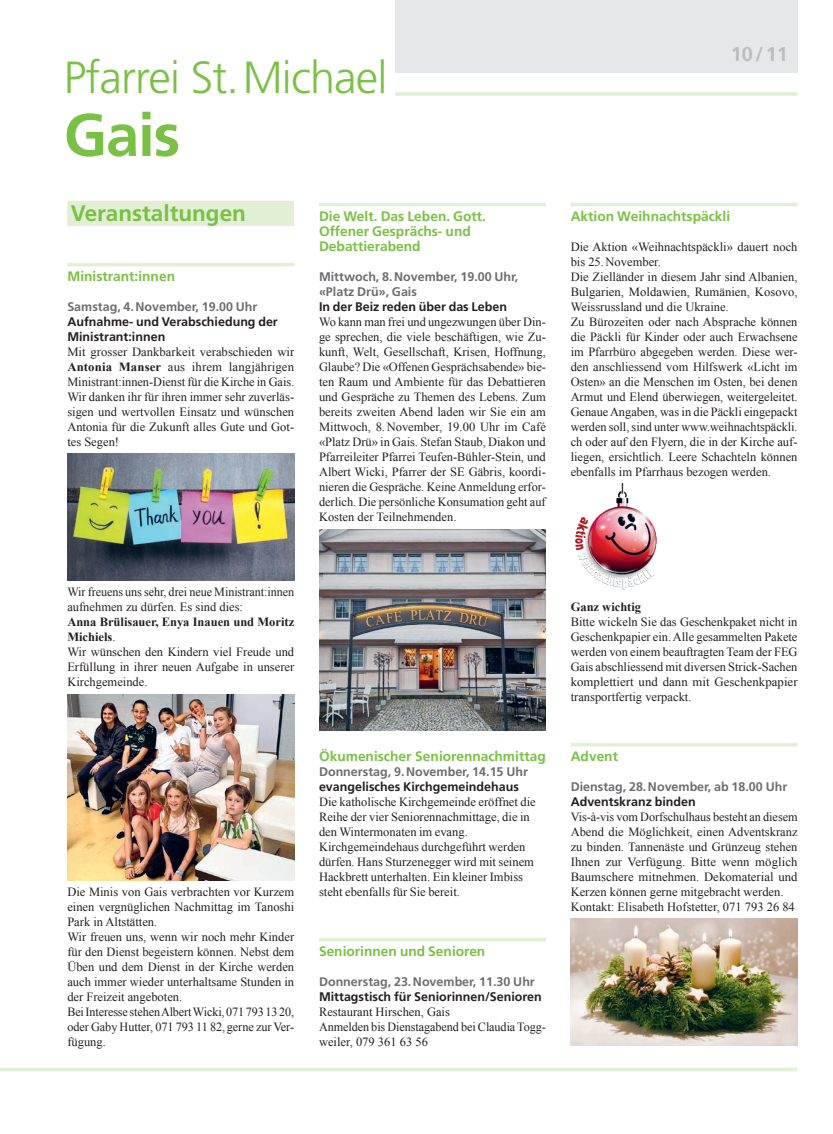
<style>
.page{position:relative;width:833px;height:1134px;background:#fff}
.page>*{position:absolute;margin:0;border:0;box-sizing:border-box;transform-origin:0 0}
.t1{font:700 60px "Frutiger LT Std";color:#79c142}
.t2{font:300 45px "Frutiger LT Std";letter-spacing:-.02em;color:#79c142}
.t3{font:700 22.5px "Frutiger LT Std";color:#79c142}
.t4{font:700 20px "Frutiger LT Std";color:#bcbdc0}
.t5{font:700 13.75px/15px "Frutiger LT Std";color:#79c142}
.t6{font:12.5px/15px "Times New Roman";color:#231f20}
.t7{font:700 12.5px/15px "Frutiger LT Std";color:#6c6d70}
.t8{font:700 12.5px/15px "Frutiger LT Std";color:#231f20}
.t9{font:700 12.5px "Times New Roman";color:#231f20}
.s1{font-weight:700}
</style>
<div class="page">
<div style="left:395px;top:0;width:402px;height:73px;background:#e6e7e9"></div>
<hr style="left:395px;top:92px;width:402px;height:4px;background:#e1efd4">
<hr style="left:0;top:1068px;width:797px;height:3px;background:#e1efd4">
<div style="left:67px;top:201px;width:227px;height:25px;background:#e1efd4"></div>
<hr style="left:67px;top:263px;width:227px;height:3px;background:#e1efd4">
<img style="left:67px;top:454px;width:227px;height:127px">
<img style="left:67px;top:695px;width:227px;height:186px">
<hr style="left:319px;top:203px;width:227px;height:3px;background:#e1efd4">
<hr style="left:319px;top:938px;width:227px;height:3px;background:#e1efd4">
<img style="left:319px;top:530px;width:227px;height:201px">
<hr style="left:570px;top:203px;width:227px;height:3px;background:#e1efd4">
<hr style="left:570px;top:743px;width:227px;height:3px;background:#e1efd4">
<img style="left:575px;top:483px;width:82px;height:107px">
<img style="left:570px;top:919px;width:227px;height:127px">
<h2 class="t2" style="left:64px;top:52px;width:325px">Pfarrei St.Michael</h2>
<h1 class="t1" style="left:64px;top:100px;width:118px">Gais</h1>
<h3 class="t3" style="left:71px;top:199px;width:177px">Veranstaltungen</h3>
<p class="t5" style="left:67px;top:268px;width:109px">Ministrant:innen</p>
<p class="t7" style="left:67px;top:299px;width:192px">Samstag, 4.November, 19.00 Uhr</p>
<p class="t8" style="left:67px;top:314px;width:212px">Aufnahme- und Verabschiedung der<br>Ministrant:innen</p>
<p class="t6" style="left:67px;top:344px;width:228px;text-align:justify">Mit grosser Dankbarkeit verabschieden wir <span class="s1">Antonia Manser</span> aus ihrem langjährigen Ministrant:innen-Dienst für die Kirche in Gais.<br>Wir danken ihr für ihren immer sehr zuverläs&shy;sigen und wertvollen Einsatz und wünschen Antonia für die Zukunft alles Gute und Got&shy;tes Segen!</p>
<p class="t5" style="left:319px;top:208px;width:169px">Die Welt. Das Leben. Gott.<br>Offener Gesprächs- und<br>Debattierabend</p>
<p class="t7" style="left:319px;top:269px;width:201px">Mittwoch, 8.November, 19.00 Uhr, «Platz Drü», Gais</p>
<p class="t8" style="left:319px;top:299px;width:189px">In der Beiz reden über das Leben</p>
<p class="t6" style="left:319px;top:314px;width:228px;text-align:justify">Wo kann man frei und ungezwungen über Din&shy;ge sprechen, die viele beschäftigen, wie Zu&shy;kunft, Welt, Gesellschaft, Krisen, Hoffnung, Glaube? Die «Offenen Gesprächsabende» bie&shy;ten Raum und Ambiente für das Debattieren und Gespräche zu Themen des Lebens. Zum bereits zweiten Abend laden wir Sie ein am Mittwoch, 8.November, 19.00 Uhr im Café «Platz Drü» in Gais. Stefan Staub, Diakon und Pfarreileiter Pfarrei Teufen-Bühler-Stein, und Albert Wicki, Pfarrer der SE Gäbris, koordi&shy;nieren die Gespräche. Keine Anmeldung erfor&shy;derlich. Die persönliche Konsumation geht auf Kosten der Teilnehmenden.</p>
<h3 class="t4" style="left:730px;top:42px;width:59px">10/11</h3>
<p class="t5" style="left:570px;top:208px;width:161px">Aktion Weihnachtspäckli</p>
<p class="t6" style="left:570px;top:239px;width:228px">Die Aktion «Weihnachtspäckli» dauert noch bis 25.November.<br>Die Zielländer in diesem Jahr sind Albanien, Bulgarien, Moldawien, Rumänien, Kosovo, Weissrussland und die Ukraine.<br>Zu Bürozeiten oder nach Absprache können die Päckli für Kinder oder auch Erwachsene im Pfarrbüro abgegeben werden. Diese wer&shy;den anschliessend vom Hilfswerk «Licht im Osten» an die Menschen im Osten, bei denen Armut und Elend überwiegen, weitergeleitet.<br>Genaue Angaben, was in die Päckli eingepackt werden soll, sind unter www.weihnachtspäckli. ch oder auf den Flyern, die in der Kirche auf&shy;liegen, ersichtlich. Leere Schachteln können ebenfalls im Pfarrhaus bezogen werden.</p>
<p class="t6" style="left:67px;top:584px;width:228px">Wir freuens uns sehr, drei neue Ministrant:innen aufnehmen zu dürfen. Es sind dies:</p>
<p class="t6" style="left:67px;top:614px;width:228px"><span class="s1">Anna Brülisauer, Enya Inauen und Moritz<br>Michiels</span>.<br>Wir wünschen den Kindern viel Freude und<br>Erfüllung in ihrer neuen Aufgabe in unserer<br>Kirchgemeinde.</p>
<p class="t6" style="left:67px;top:884px;width:228px">Die Minis von Gais verbrachten vor Kurzem einen vergnüglichen Nachmittag im Tanoshi Park in Altstätten.<br>Wir freuen uns, wenn wir noch mehr Kinder für den Dienst begeistern können. Nebst dem Üben und dem Dienst in der Kirche werden auch immer wieder unterhaltsame Stunden in der Freizeit angeboten.<br>Bei Interesse stehen Albert Wicki, 071 793 13 20, oder Gaby Hutter, 071 793 11 82, gerne zur Ver&shy;fügung.</p>
<p class="t5" style="left:319px;top:748px;width:228px">Ökumenischer Seniorennachmittag</p>
<p class="t7" style="left:319px;top:764px;width:210px">Donnerstag, 9.November, 14.15 Uhr</p>
<p class="t8" style="left:319px;top:779px;width:201px">evangelisches Kirchgemeindehaus</p>
<p class="t6" style="left:319px;top:794px;width:218px">Die katholische Kirchgemeinde eröffnet die Reihe der vier Seniorennachmittage, die in den Wintermonaten im evang.<br>Kirchgemeindehaus durchgeführt werden dürfen. Hans Sturzenegger wird mit seinem Hackbrett unterhalten. Ein kleiner Imbiss steht ebenfalls für Sie bereit.</p>
<p class="t5" style="left:319px;top:943px;width:168px">Seniorinnen und Senioren</p>
<p class="t7" style="left:319px;top:974px;width:217px">Donnerstag, 23.November, 11.30 Uhr</p>
<p class="t8" style="left:319px;top:989px;width:224px">Mittagstisch für Seniorinnen/Senioren</p>
<p class="t6" style="left:319px;top:1004px;width:228px">Restaurant Hirschen, Gais<br>Anmelden bis Dienstagabend bei Claudia Togg&shy;weiler, 079 361 63 56</p>
<p class="t9" style="left:570px;top:598px;width:72px">Ganz wichtig</p>
<p class="t6" style="left:570px;top:614px;width:228px;text-align:justify">Bitte wickeln Sie das Geschenkpaket nicht in Geschenkpapier ein. Alle gesammelten Pakete werden von einem beauftragten Team der FEG Gais abschliessend mit diversen Strick-Sachen komplettiert und dann mit Geschenkpapier transportfertig verpackt.</p>
<p class="t5" style="left:570px;top:748px;width:49px">Advent</p>
<p class="t7" style="left:570px;top:779px;width:218px">Dienstag, 28.November, ab 18.00 Uhr</p>
<p class="t8" style="left:570px;top:794px;width:127px">Adventskranz binden</p>
<p class="t6" style="left:570px;top:809px;width:228px">Vis-à-vis vom Dorfschulhaus besteht an diesem Abend die Möglichkeit, einen Adventskranz zu binden. Tannenäste und Grünzeug stehen Ihnen zur Verfügung. Bitte wenn möglich Baumschere mitnehmen. Dekomaterial und Kerzen können gerne mitgebracht werden.<br>Kontakt: Elisabeth Hofstetter, 071 793 26 84</p>
</div>
